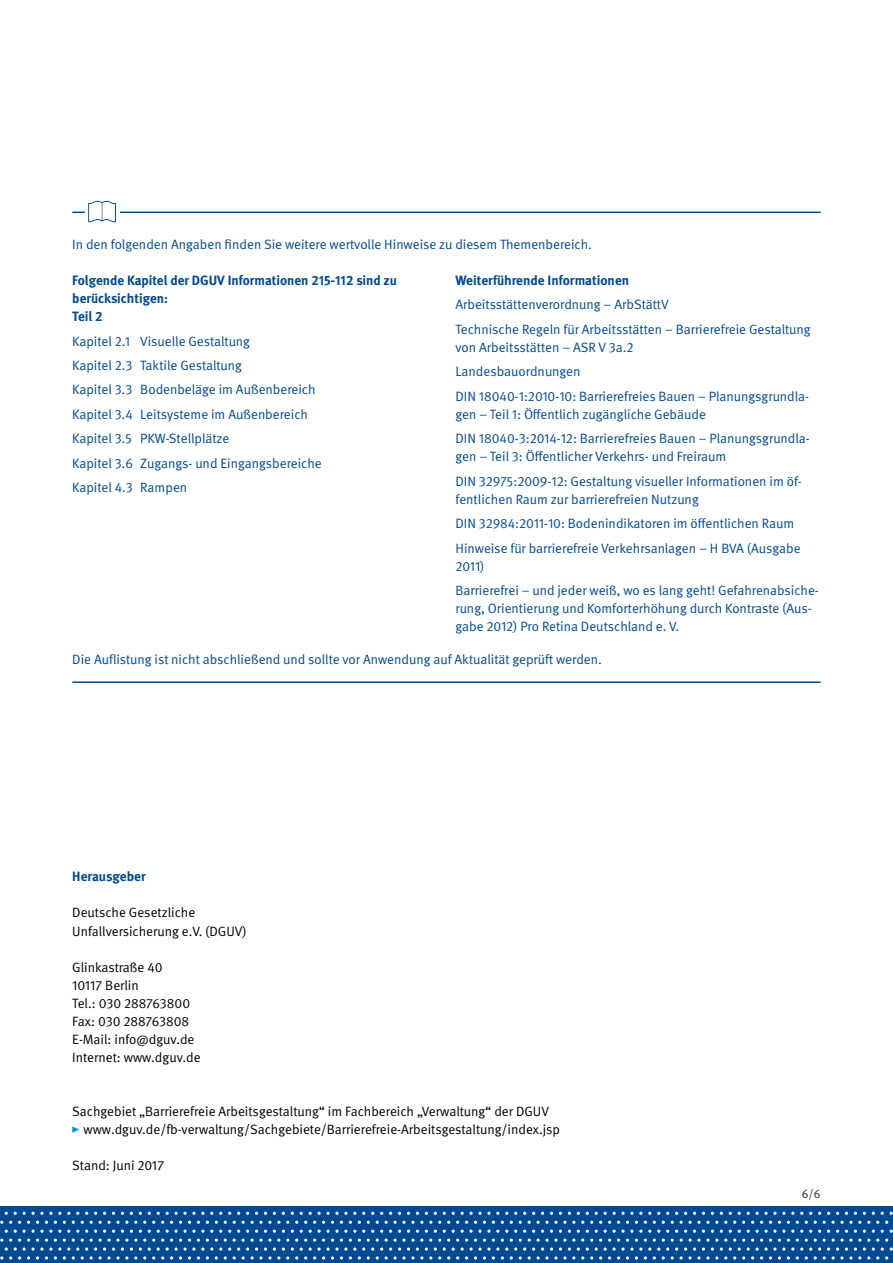
<style>
.page{position:relative;width:893px;height:1263px;background:#fff}
.page>*{position:absolute;margin:0;border:0;box-sizing:border-box;transform-origin:0 0}
.AZ_Info{font:13.5px/18px "DGUV Meta";color:#004993}
.FT{font:13.5px/18px "DGUV Meta";color:#000}
.Info{font:700 13.5px/18px "DGUV Meta";color:#004993}
.Info_Linie_unten{font:13.5px "DGUV Meta";color:#004993}
.Info-2{font:13.5px "DGUV Meta";color:#004993}
.Herausgeber{font:700 13.5px "DGUV Meta";color:#004993}
.t1{font:500 12px "DGUV Meta";color:#565656}
</style>
<div class="page">
<div style="left:0;top:1206px;width:893px;height:57px;background:#004993"></div>
<svg style="left:0;top:1212px;width:893px;height:47px"></svg>
<hr style="left:72px;top:212px;width:749px;height:1px;background:#004993">
<hr style="left:72px;top:681px;width:749px;height:2px;background:#004993">
<div style="left:85px;top:201px;width:34px;height:21px;background:#fff"></div>
<svg style="left:88px;top:201px;width:28px;height:21px"></svg>
<svg style="left:72px;top:1126px;width:7px;height:7px"></svg>
<p class="Info-2" style="left:72px;top:236px;width:521px">In den folgenden Angaben finden Sie weitere wertvolle Hinweise zu diesem Themenbereich.</p>
<p class="Info" style="left:72px;top:272px;width:326px">Folgende Kapitel der DGUV Informationen 215-112 sind zu berücksichtigen:</p>
<p class="Info" style="left:72px;top:308px;width:32px">Teil 2</p>
<p class="AZ_Info" style="left:72px;top:332px;width:179px">Kapitel 2.1 Visuelle Gestaltung</p>
<p class="AZ_Info" style="left:72px;top:357px;width:171px">Kapitel 2.3 Taktile Gestaltung</p>
<p class="AZ_Info" style="left:72px;top:381px;width:245px">Kapitel 3.3 Bodenbeläge im Außenbereich</p>
<p class="AZ_Info" style="left:72px;top:405px;width:237px">Kapitel 3.4 Leitsysteme im Außenbereich</p>
<p class="AZ_Info" style="left:72px;top:430px;width:159px">Kapitel 3.5 PKW-Stellplätze</p>
<p class="AZ_Info" style="left:72px;top:454px;width:251px">Kapitel 3.6 Zugangs- und Eingangsbereiche</p>
<p class="AZ_Info" style="left:72px;top:479px;width:116px">Kapitel 4.3 Rampen</p>
<p class="Info" style="left:455px;top:272px;width:175px">Weiterführende Informationen</p>
<p class="AZ_Info" style="left:455px;top:296px;width:215px">Arbeitsstättenverordnung – ArbStättV</p>
<p class="AZ_Info" style="left:455px;top:320px;width:357px">Technische Regeln für Arbeitsstätten – Barrierefreie Gestaltung von Arbeitsstätten – ASR V 3a.2</p>
<p class="AZ_Info" style="left:455px;top:363px;width:127px">Landesbauordnungen</p>
<p class="AZ_Info" style="left:455px;top:387px;width:355px">DIN 18040-1:2010-10: Barrierefreies Bauen – Planungsgrundla&shy;gen – Teil 1: Öffentlich zugängliche Gebäude</p>
<p class="AZ_Info" style="left:455px;top:430px;width:356px">DIN 18040-3:2014-12: Barrierefreies Bauen – Planungsgrundla&shy;gen – Teil 3: Öffentlicher Verkehrs- und Freiraum</p>
<p class="AZ_Info" style="left:455px;top:472px;width:348px">DIN 32975:2009-12: Gestaltung visueller Informationen im öf&shy;fentlichen Raum zur barrierefreien Nutzung</p>
<p class="AZ_Info" style="left:455px;top:515px;width:340px">DIN 32984:2011-10: Bodenindikatoren im öffentlichen Raum</p>
<p class="AZ_Info" style="left:455px;top:539px;width:347px">Hinweise für barrierefreie Verkehrsanlagen – H BVA (Ausgabe<br>2011)</p>
<p class="AZ_Info" style="left:455px;top:582px;width:365px">Barrierefrei – und jeder weiß, wo es lang geht! Gefahrenabsiche&shy;rung, Orientierung und Komforterhöhung durch Kontraste (Aus&shy;gabe 2012) Pro Retina Deutschland e. V.</p>
<p class="Info_Linie_unten" style="left:72px;top:652px;width:531px">Die Auflistung ist nicht abschließend und sollte vor Anwendung auf Aktualität geprüft werden.</p>
<h3 class="Herausgeber" style="left:72px;top:868px;width:75px">Herausgeber</h3>
<p class="FT" style="left:72px;top:904px;width:176px">Deutsche Gesetzliche<br>Unfallversicherung e.V. (DGUV)</p>
<p class="FT" style="left:72px;top:958px;width:92px">Glinkastraße 40</p>
<p class="FT" style="left:72px;top:976px;width:68px">10117 Berlin</p>
<p class="FT" style="left:72px;top:994px;width:119px">Tel.: 030 288763800</p>
<p class="FT" style="left:72px;top:1012px;width:118px">Fax: 030 288763808</p>
<p class="FT" style="left:72px;top:1030px;width:124px">E-Mail: info@dguv.de</p>
<p class="FT" style="left:72px;top:1049px;width:130px">Internet: www.dguv.de</p>
<p class="FT" style="left:83px;top:1103px;width:478px;text-indent:-11px">Sachgebiet „Barrierefreie Arbeitsgestaltung“ im Fachbereich „Verwaltung“ der DGUV www.dguv.de/fb-verwaltung/Sachgebiete/Barrierefreie-Arbeitsgestaltung/index.jsp</p>
<p class="FT" style="left:72px;top:1157px;width:93px">Stand: Juni 2017</p>
<p class="t1" style="left:802px;top:1186px;width:20px">6/6</p>
</div>
